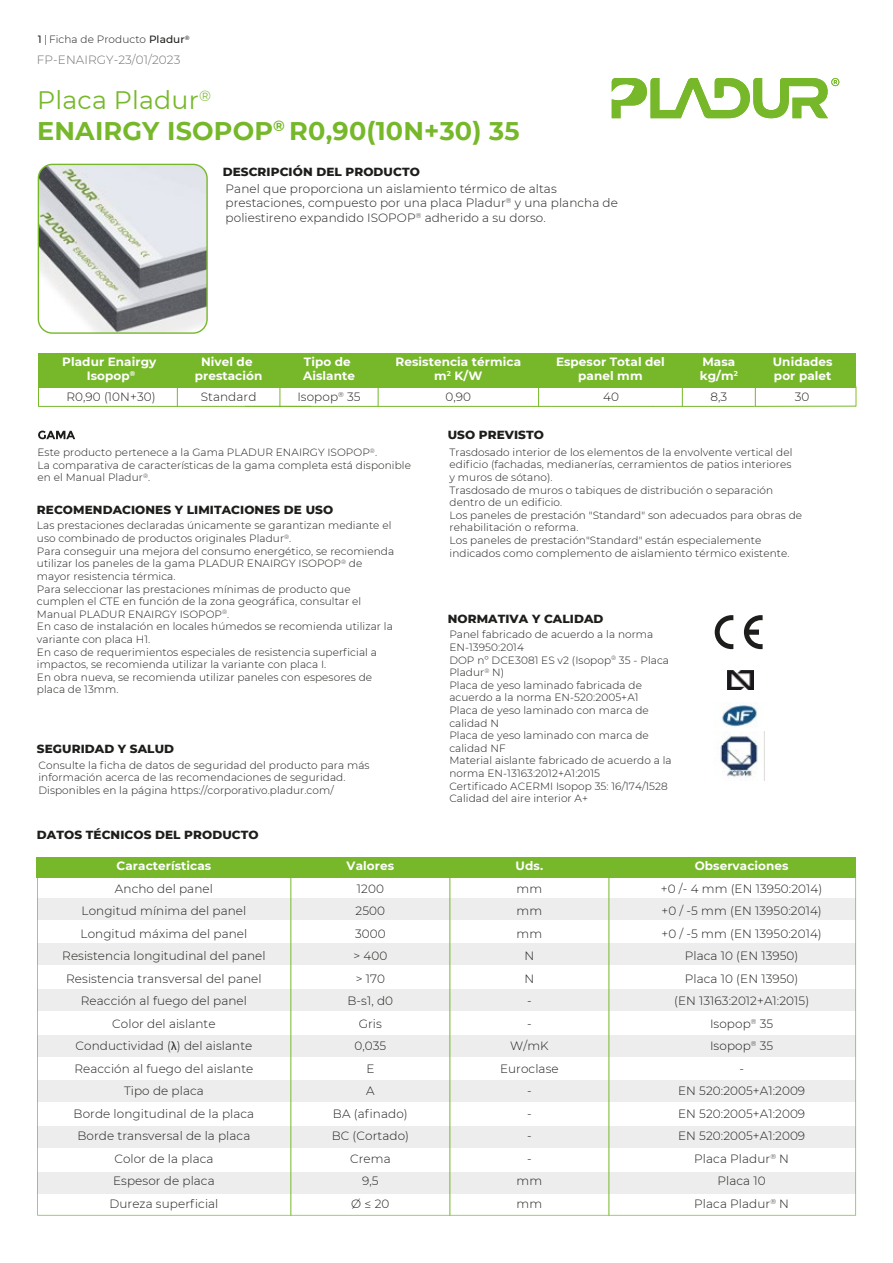
<style>
.page{position:relative;width:893px;height:1263px;background:#fff}
.page>*{position:absolute;margin:0;border:0;box-sizing:border-box;transform-origin:0 0}
.t1{font:700 25.5px "Montserrat";letter-spacing:.005em;color:#76b82a}
.t2{font:25.2px "Montserrat";letter-spacing:.005em;color:#76b82a}
.t3{font:300 12px/22.5px "Montserrat";letter-spacing:.005em;color:#1d1d1b;text-align:center}
.t4{font:700 12px/14.4px "Montserrat";letter-spacing:.005em;color:#fff;text-align:center}
.t5{font:800 12px "Montserrat";letter-spacing:.005em;color:#1d1d1b}
.t6{font:300 12px "Montserrat";letter-spacing:.005em;color:#706f6f}
.t7{font:300 10.5px/12.6px "Montserrat";letter-spacing:.005em;color:#1d1d1b}
.s1{font-weight:500}
.s2{font-family:"Myriad Pro";font-weight:400}
</style>
<div class="page">
<svg style="left:612px;top:78px;width:227px;height:40px"></svg>
<svg style="left:37px;top:878px;width:819px;height:337px"></svg>
<svg style="left:38px;top:35px;width:8px;height:10px"></svg>
<svg style="left:38px;top:164px;width:170px;height:170px;background:#bec2c0"></svg>
<hr style="left:290px;top:872px;width:1px;height:343px;background:#76b82a">
<hr style="left:450px;top:872px;width:1px;height:343px;background:#76b82a">
<hr style="left:609px;top:872px;width:1px;height:343px;background:#76b82a">
<div style="left:38px;top:353px;width:818px;height:34px;background:#76b82a"></div>
<div style="left:37px;top:857px;width:819px;height:21px;background:#76b82a"></div>
<svg style="left:38px;top:387px;width:1px;height:19px"></svg>
<svg style="left:538px;top:387px;width:1px;height:19px"></svg>
<svg style="left:378px;top:387px;width:1px;height:19px"></svg>
<svg style="left:280px;top:387px;width:1px;height:19px"></svg>
<svg style="left:177px;top:387px;width:1px;height:19px"></svg>
<svg style="left:682px;top:387px;width:1px;height:19px"></svg>
<svg style="left:755px;top:387px;width:1px;height:19px"></svg>
<hr style="left:38px;top:406px;width:273px;height:1px;background:#76b82a">
<hr style="left:245px;top:406px;width:102px;height:1px;background:#76b82a">
<hr style="left:347px;top:406px;width:102px;height:1px;background:#76b82a">
<hr style="left:449px;top:406px;width:102px;height:1px;background:#76b82a">
<hr style="left:551px;top:406px;width:102px;height:1px;background:#76b82a">
<hr style="left:653px;top:406px;width:102px;height:1px;background:#76b82a">
<svg style="left:856px;top:386px;width:1px;height:20px"></svg>
<hr style="left:755px;top:406px;width:101px;height:1px;background:#76b82a">
<svg style="left:38px;top:431px;width:37px;height:8px"></svg>
<svg style="left:715px;top:615px;width:18px;height:34px"></svg>
<svg style="left:744px;top:615px;width:19px;height:34px"></svg>
<img style="left:720px;top:735px;width:44px;height:46px">
<img style="left:722px;top:704px;width:36px;height:23px">
<img style="left:728px;top:670px;width:26px;height:20px">
<p class="t7" style="left:49px;top:33px;width:142px">Ficha de Producto <span class="s1">Pladur</span><sup>®</sup></p>
<p class="t6" style="left:37px;top:51px;width:145px">FP‐ENAIRGY‐23/01/2023</p>
<h2 class="t2" style="left:37px;top:83px;width:175px">Placa Pladur<sup>®</sup></h2>
<h1 class="t1" style="left:37px;top:112px;width:484px">ENAIRGY ISOPOP<sup>®</sup> R0,90(10N+30) 35</h1>
<p class="t5" style="left:223px;top:163px;width:199px">DESCRIPCIÓN DEL PRODUCTO</p>
<p class="t3" style="left:226px;top:181px;width:394px;line-height:14.4px;text-align:left">Panel que proporciona un aislamiento térmico de altas prestaciones, compuesto por una placa Pladur<sup>®</sup> y una plancha de poliestireno expandido ISOPOP<sup>®</sup> adherido a su dorso.</p>
<p class="t4" style="left:62px;top:354px;width:96px">Pladur Enairgy<br>Isopop<sup>®</sup></p>
<p class="t3" style="left:66px;top:385px;width:91px">R0,90 (10N+30)</p>
<p class="t4" style="left:195px;top:354px;width:69px">Nivel de prestación</p>
<p class="t3" style="left:201px;top:385px;width:57px">Standard</p>
<p class="t4" style="left:303px;top:354px;width:53px;text-align:left">Tipo de<br>Aislante</p>
<p class="t3" style="left:297px;top:385px;width:65px">Isopop<sup>®</sup> 35</p>
<p class="t4" style="left:396px;top:354px;width:127px">Resistencia térmica m<sup>2</sup> K/W</p>
<p class="t3" style="left:445px;top:385px;width:27px">0,90</p>
<p class="t5" style="left:448px;top:426px;width:98px">USO PREVISTO</p>
<p class="t4" style="left:556px;top:354px;width:110px">Espesor Total del panel mm</p>
<p class="t3" style="left:603px;top:385px;width:17px">40</p>
<p class="t4" style="left:700px;top:354px;width:40px;text-align:left">Masa kg/m<sup>2</sup></p>
<p class="t3" style="left:710px;top:385px;width:18px">8,3</p>
<p class="t4" style="left:773px;top:354px;width:61px;text-align:left">Unidades por palet</p>
<p class="t3" style="left:795px;top:385px;width:16px">30</p>
<p class="t7" style="left:38px;top:446px;width:375px">Este producto pertenece a la Gama PLADUR ENAIRGY ISOPOP<sup>®</sup>.<br>La comparativa de características de la gama completa está disponible en el Manual Pladur<sup>®</sup>.</p>
<p class="t5" style="left:37px;top:501px;width:298px">RECOMENDACIONES Y LIMITACIONES DE USO</p>
<p class="t7" style="left:37px;top:519px;width:359px">Las prestaciones declaradas únicamente se garantizan mediante el uso combinado de productos originales Pladur<sup>®</sup>.<br>Para conseguir una mejora del consumo energético, se recomienda utilizar los paneles de la gama PLADUR ENAIRGY ISOPOP<sup>®</sup> de mayor resistencia térmica.<br>Para seleccionar las prestaciones mínimas de producto que cumplen el CTE en función de la zona geográfica, consultar el Manual PLADUR ENAIRGY ISOPOP<sup>®</sup>.<br>En caso de instalación en locales húmedos se recomienda utilizar la variante con placa H1.<br>En caso de requerimientos especiales de resistencia superficial a impactos, se recomienda utilizar la variante con placa I.<br>En obra nueva, se recomienda utilizar paneles con espesores de placa de 13mm.</p>
<p class="t5" style="left:37px;top:740px;width:139px">SEGURIDAD Y SALUD</p>
<p class="t7" style="left:39px;top:758px;width:333px">Consulte la ficha de datos de seguridad del producto para más información acerca de las recomendaciones de seguridad.<br>Disponibles en la página https://corporativo.pladur.com/</p>
<p class="t5" style="left:37px;top:826px;width:223px">DATOS TÉCNICOS DEL PRODUCTO</p>
<p class="t4" style="left:117px;top:858px;width:96px">Características</p>
<p class="t3" style="left:62px;top:877px;width:205px">Ancho del panel<br>Longitud mínima del panel<br>Longitud máxima del panel<br>Resistencia longitudinal del panel<br>Resistencia transversal del panel<br>Reacción al fuego del panel<br>Color del aislante<br>Conductividad (<span class="s2">λ</span>) del aislante<br>Reacción al fuego del aislante<br>Tipo de placa<br>Borde longitudinal de la placa<br>Borde transversal de la placa<br>Color de la placa<br>Espesor de placa<br>Dureza superficial</p>
<p class="t4" style="left:347px;top:858px;width:49px">Valores</p>
<p class="t3" style="left:332px;top:877px;width:79px">1200<br>2500<br>3000<br>&gt; 400<br>&gt; 170<br>B-s1, d0<br>Gris<br>0,035<br>E<br>A<br>BA (afinado)<br>BC (Cortado)<br>Crema<br>9,5<br>Ø ≤ 20</p>
<p class="t7" style="left:450px;top:445px;width:354px">Trasdosado interior de los elementos de la envolvente vertical del edificio (fachadas, medianerías, cerramientos de patios interiores<br>y muros de sótano).<br>Trasdosado de muros o tabiques de distribución o separación dentro de un edificio.<br>Los paneles de prestación "Standard" son adecuados para obras de rehabilitación o reforma.<br>Los paneles de prestación"Standard" están especialemente indicados como complemento de aislamiento térmico existente.</p>
<p class="t5" style="left:448px;top:610px;width:157px">NORMATIVA Y CALIDAD</p>
<p class="t7" style="left:449px;top:628px;width:224px">Panel fabricado de acuerdo a la norma<br>EN-13950:2014<br>DOP nº DCE3081 ES v2 (Isopop<sup>®</sup> 35 - Placa<br>Pladur<sup>®</sup> N)<br>Placa de yeso laminado fabricada de acuerdo a la norma EN-520:2005+A1<br>Placa de yeso laminado con marca de calidad N<br>Placa de yeso laminado con marca de calidad NF<br>Material aislante fabricado de acuerdo a la norma EN-13163:2012+A1:2015<br>Certificado ACERMI Isopop 35: 16/174/1528<br>Calidad del aire interior A+</p>
<p class="t4" style="left:516px;top:858px;width:29px">Uds.</p>
<p class="t3" style="left:500px;top:877px;width:60px">mm<br>mm<br>mm<br>N<br>N<br>-<br>-<br>W/mK<br>Euroclase -<br>-<br>-<br>-<br>mm<br>mm</p>
<p class="t4" style="left:695px;top:858px;width:95px">Observaciones</p>
<p class="t3" style="left:661px;top:877px;width:163px">+0 /- 4 mm (EN 13950:2014) +0 / -5 mm (EN 13950:2014) +0 / -5 mm (EN 13950:2014)<br>Placa 10 (EN 13950)<br>Placa 10 (EN 13950)<br>(EN 13163:2012+A1:2015)<br>Isopop<sup>®</sup> 35<br>Isopop<sup>®</sup> 35<br>-<br>EN 520:2005+A1:2009<br>EN 520:2005+A1:2009<br>EN 520:2005+A1:2009<br>Placa Pladur<sup>®</sup> N<br>Placa 10<br>Placa Pladur<sup>®</sup> N</p>
</div>
